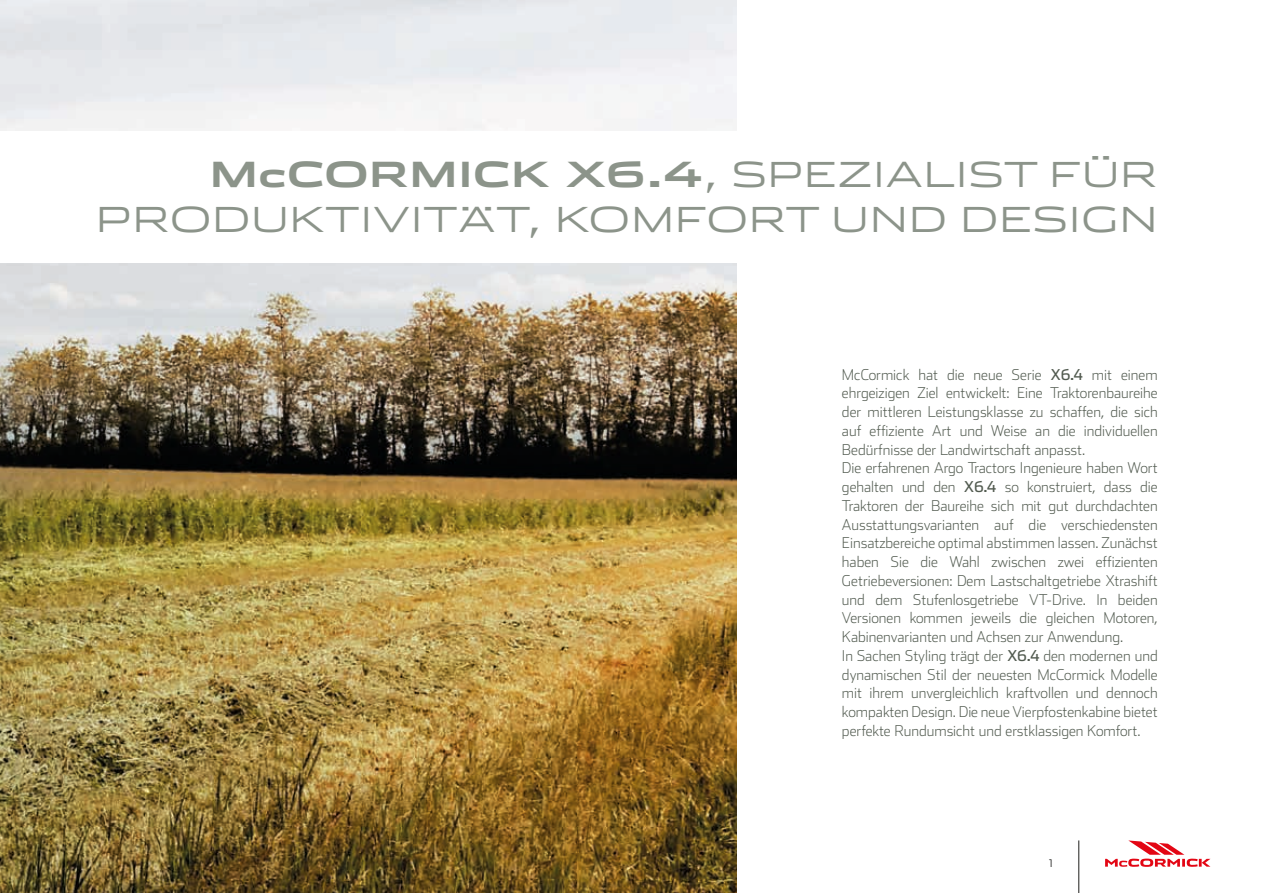
<style>
.page{position:relative;width:1263px;height:893px;background:#fff}
.page>*{position:absolute;margin:0;border:0;box-sizing:border-box;transform-origin:0 0}
.t1{font:300 34.5px/45px "Stainless Ext";letter-spacing:.02em;color:#8c948a;text-align:right}
.t2{font:200 15px/18.8px "Stainless";color:#525b50}
.t3{font:300 10.5px "Stainless";color:#1d1d1b}
.s1{font-weight:700}
.s2{font-weight:400}
</style>
<div class="page">
<svg style="left:1105px;top:840px;width:105px;height:27px"></svg>
<hr style="left:1078px;top:840px;width:1px;height:53px;background:#1d1d1b">
<img style="left:0;top:0;width:737px;height:893px">
<div style="left:0;top:131px;width:1158px;height:132px;background:#fff"></div>
<h1 class="t1" style="left:96px;top:152px;width:1063px"><span class="s1">McCORMICK X6.4</span>, SPEZIALIST FÜR<br>PRODUKTIVITÄT, KOMFORT UND DESIGN</h1>
<p class="t2" style="left:842px;top:365px;width:317px">McCormick hat die neue Serie <span class="s2">X6.4</span> mit einem ehrgeizigen Ziel entwickelt: Eine Traktorenbaureihe der mittleren Leistungsklasse zu schaffen, die sich auf effiziente Art und Weise an die individuellen Bedürfnisse der Landwirtschaft anpasst.<br>Die erfahrenen Argo Tractors Ingenieure haben Wort gehalten und den <span class="s2">X6.4</span> so konstruiert, dass die Traktoren der Baureihe sich mit gut durchdachten Ausstattungsvarianten auf die verschiedensten Einsatzbereiche optimal abstimmen lassen. Zunächst haben Sie die Wahl zwischen zwei effizienten Getriebeversionen: Dem Lastschaltgetriebe Xtrashift und dem Stufenlosgetriebe VT-Drive. In beiden Versionen kommen jeweils die gleichen Motoren, Kabinenvarianten und Achsen zur Anwendung.<br>In Sachen Styling trägt der <span class="s2">X6.4</span> den modernen und dynamischen Stil der neuesten McCormick Modelle mit ihrem unvergleichlich kraftvollen und dennoch kompakten Design. Die neue Vierpfostenkabine bietet perfekte Rundumsicht und erstklassigen Komfort.</p>
<p class="t3" style="left:1049px;top:857px;width:5px">1</p>
</div>
